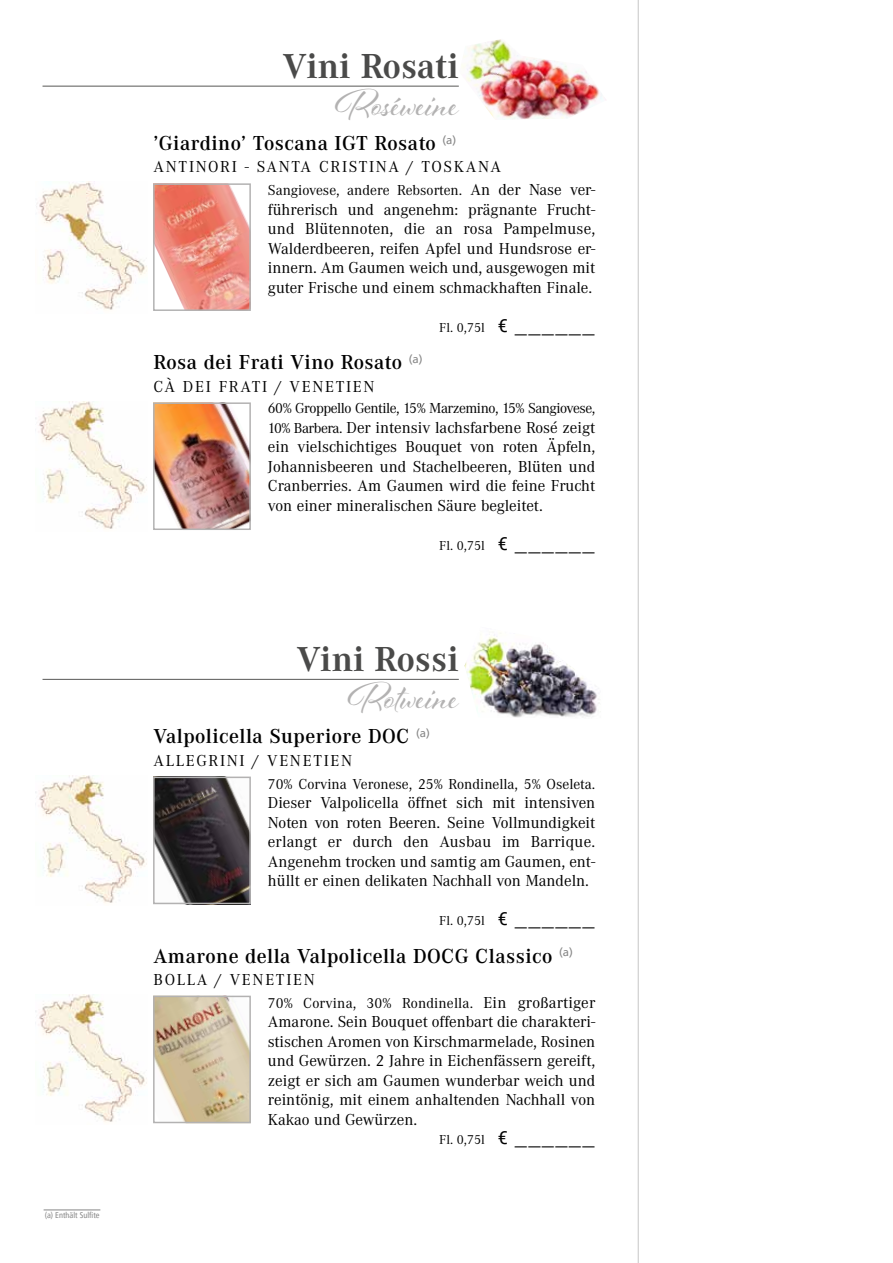
<style>
.page{position:relative;width:893px;height:1263px;background:#fff}
.page>*{position:absolute;margin:0;border:0;box-sizing:border-box;transform-origin:0 0}
.t1{font:40.5px "Al Fresco";color:#b3b2b2}
.t2{font:700 36px "Corporate A Pro";color:#4a4a49}
.t3{font:600 21px "Corporate A";letter-spacing:.02em;color:#000}
.t4{font:16.5px/19.5px "Corporate A";color:#000;text-align:justify}
.t5{font:16.5px "Corporate A";letter-spacing:.1em;color:#000}
.t6{font:15px "Corporate A";color:#000}
.t7{font:15px "Corporate A";letter-spacing:-.03em;color:#000}
.t8{font:13.5px "Corporate A";color:#000}
.t9{font:condensed 8.25px "Frutiger LT Pro";color:#878787}
.s1{font-size:16.5px}
.s2{font-family:"Roboto";font-size:18px}
.s3{font-size:27px}
.s4{font-size:15px}
</style>
<div class="page">
<img style="left:461px;top:39px;width:145px;height:81px">
<img style="left:465px;top:633px;width:135px;height:85px">
<hr style="left:638px;top:0;width:1px;height:1263px;background:#c6c6c6">
<img style="left:156px;top:186px;width:92px;height:122px">
<div style="left:153px;top:183px;width:98px;height:128px;border:2px solid #b3b2b2"></div>
<img style="left:36px;top:182px;width:111px;height:128px">
<img style="left:156px;top:780px;width:92px;height:121px">
<div style="left:153px;top:777px;width:98px;height:127px;border:2px solid #b3b2b2"></div>
<img style="left:38px;top:775px;width:109px;height:128px">
<img style="left:156px;top:405px;width:92px;height:122px">
<div style="left:153px;top:402px;width:98px;height:128px;border:2px solid #b3b2b2"></div>
<img style="left:38px;top:401px;width:109px;height:128px">
<img style="left:156px;top:999px;width:92px;height:121px">
<div style="left:153px;top:996px;width:98px;height:127px;border:2px solid #b3b2b2"></div>
<img style="left:38px;top:994px;width:109px;height:128px">
<hr style="left:43px;top:86px;width:416px;height:1px;background:#575756">
<hr style="left:43px;top:679px;width:416px;height:1px;background:#575756">
<hr style="left:44px;top:1210px;width:56px;height:1px;background:#878787">
<p class="t9" style="left:45px;top:1210px;width:56px">(a) Enthält Sulfite</p>
<h2 class="t2" style="left:283px;top:42px;width:177px">Vini Rosati</h2>
<h1 class="t1" style="left:335px;top:77px;width:125px">Roséweine</h1>
<p class="t3" style="left:154px;top:129px;width:304px">’Giardino’ Toscana IGT Rosato <sup>(a)</sup></p>
<p class="t5" style="left:154px;top:158px;width:349px">ANTINORI - SANTA CRISTINA / TOSKANA</p>
<p class="t6" style="left:268px;top:182px;width:329px">Sangiovese, andere Rebsorten. <span class="s1">An der Nase ver-</span></p>
<p class="t4" style="left:268px;top:200px;width:329px">führerisch und angenehm: prägnante Frucht&shy;und Blütennoten, die an rosa Pampelmuse, Walderdbeeren, reifen Apfel und Hundsrose er&shy;innern. Am Gaumen weich und, ausgewogen mit guter Frische und einem schmackhaften Finale.</p>
<p class="t8" style="left:439px;top:320px;width:158px">Fl. 0,75l <span class="s2">€</span> <span class="s3">______</span></p>
<p class="t3" style="left:154px;top:348px;width:270px">Rosa dei Frati Vino Rosato <sup>(a)</sup></p>
<p class="t5" style="left:154px;top:377px;width:223px">CÀ DEI FRATI / VENETIEN</p>
<p class="t7" style="left:268px;top:400px;width:329px">60% Groppello Gentile, 15% Marzemino, 15% Sangiovese,</p>
<p class="t4" style="left:268px;top:418px;width:329px"><span class="s4">10% Barbera.</span> Der intensiv lachsfarbene Rosé zeigt ein vielschichtiges Bouquet von roten Äpfeln, Johannisbeeren und Stachelbeeren, Blüten und Cranberries. Am Gaumen wird die feine Frucht von einer mineralischen Säure begleitet.</p>
<p class="t8" style="left:439px;top:538px;width:158px">Fl. 0,75l <span class="s2">€</span> <span class="s3">______</span></p>
<h2 class="t2" style="left:297px;top:635px;width:164px">Vini Rossi</h2>
<h1 class="t1" style="left:348px;top:670px;width:112px">Rotweine</h1>
<p class="t3" style="left:154px;top:722px;width:278px">Valpolicella Superiore DOC <sup>(a)</sup></p>
<p class="t5" style="left:154px;top:751px;width:200px">ALLEGRINI / VENETIEN</p>
<p class="t6" style="left:268px;top:775px;width:329px">70% Corvina Veronese, 25% Rondinella, 5% Oseleta.</p>
<p class="t4" style="left:268px;top:793px;width:329px">Dieser Valpolicella öffnet sich mit intensiven Noten von roten Beeren. Seine Vollmundigkeit erlangt er durch den Ausbau im Barrique.<br>Angenehm trocken und samtig am Gaumen, ent&shy;hüllt er einen delikaten Nachhall von Mandeln.</p>
<p class="t8" style="left:439px;top:913px;width:158px">Fl. 0,75l <span class="s2">€</span> <span class="s3">______</span></p>
<p class="t3" style="left:154px;top:941px;width:421px">Amarone della Valpolicella DOCG Classico <sup>(a)</sup></p>
<p class="t5" style="left:154px;top:970px;width:163px">BOLLA / VENETIEN</p>
<p class="t6" style="left:268px;top:994px;width:329px">70% Corvina, 30% Rondinella. <span class="s1">Ein großartiger</span></p>
<p class="t4" style="left:268px;top:1012px;width:329px">Amarone. Sein Bouquet offenbart die charakteri&shy;stischen Aromen von Kirschmarmelade, Rosinen und Gewürzen. 2 Jahre in Eichenfässern gereift, zeigt er sich am Gaumen wunderbar weich und reintönig, mit einem anhaltenden Nachhall von Kakao und Gewürzen.</p>
<p class="t8" style="left:439px;top:1132px;width:158px">Fl. 0,75l <span class="s2">€</span> <span class="s3">______</span></p>
</div>
